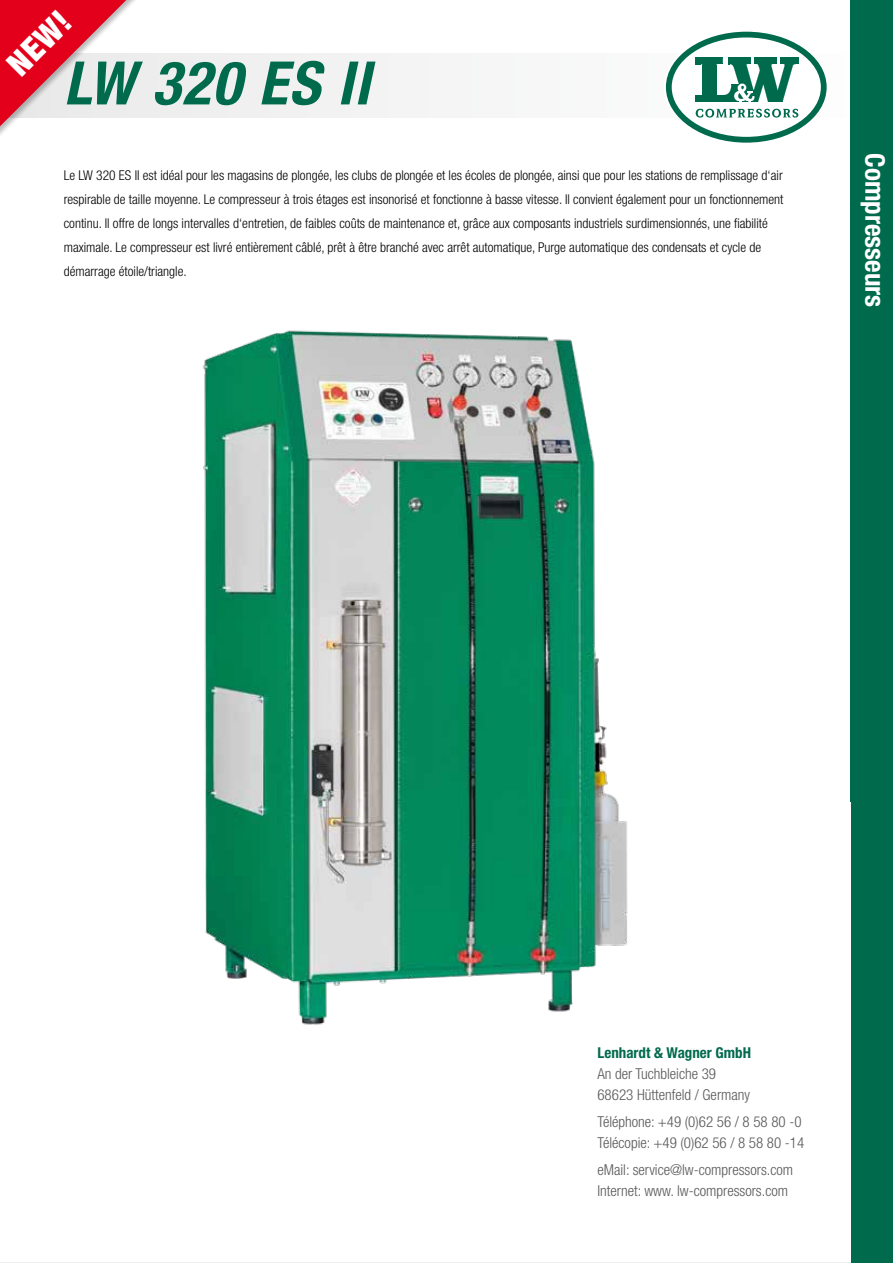
<style>
.page{position:relative;width:893px;height:1263px;background:#fff}
.page>*{position:absolute;margin:0;border:0;box-sizing:border-box;transform-origin:0 0}
.t1{font:italic 700 condensed 60px "Helvetica Neue LT Std";letter-spacing:.025em;color:#006a4d}
.t2{font:900 condensed 33px "Helvetica Neue LT Std";color:#fff}
.t3{font:700 condensed 27px "Helvetica Neue LT Std";color:#fff}
.t4{font:300 condensed 15px/21px "Helvetica Neue LT Std";color:#58585a}
.t5{font:700 condensed 15px "Helvetica Neue LT Std";color:#006a4d}
.t6{font:300 condensed 13.5px/24px "Helvetica Neue LT Std";color:#000}
</style>
<div class="page">
<div style="left:0;top:54px;width:893px;height:64px;background:#f4f4f5"></div>
<svg style="left:664px;top:30px;width:164px;height:114px"></svg>
<svg style="left:669px;top:35px;width:155px;height:105px;fill:#fff"></svg>
<div style="left:666px;top:32px;width:161px;height:111px;border:6px solid #006a4d;border-radius:50%"></div>
<svg style="left:695px;top:58px;width:104px;height:45px"></svg>
<svg style="left:696px;top:109px;width:102px;height:9px"></svg>
<div style="left:850px;top:0;width:43px;height:1263px;background:#006a4d"></div>
<div style="left:0;top:0;width:152px;height:227px;background:#000;opacity:.27"></div>
<svg style="left:0;top:0;width:146px;height:221px"></svg>
<img style="left:202px;top:330px;width:426px;height:695px">
<h2 class="t2" style="left:-1px;top:55px;width:76px;rotate:-45deg">NEW!</h2>
<h1 class="t1" style="left:64px;top:47px;width:307px">LW 320 ES II</h1>
<p class="t6" style="left:64px;top:163px;width:721px">Le LW 320 ES II est idéal pour les magasins de plongée, les clubs de plongée et les écoles de plongée, ainsi que pour les stations de remplissage d‘air respirable de taille moyenne. Le compresseur à trois étages est insonorisé et fonctionne à basse vitesse. Il convient également pour un fonctionnement continu. Il offre de longs intervalles d‘entretien, de faibles coûts de maintenance et, grâce aux composants industriels surdimensionnés, une fiabilité maximale. Le compresseur est livré entièrement câblé, prêt à être branché avec arrêt automatique, Purge automatique des condensats et cycle de démarrage étoile/triangle.</p>
<h3 class="t3" style="left:891px;top:153px;width:155px;rotate:90deg">Compresseurs</h3>
<p class="t5" style="left:597px;top:1043px;width:155px">Lenhardt &amp; Wagner GmbH</p>
<p class="t4" style="left:597px;top:1063px;width:154px">An der Tuchbleiche 39<br>68623 Hüttenfeld / Germany</p>
<p class="t4" style="left:597px;top:1111px;width:208px">Téléphone: +49 (0)62 56 / 8 58 80 -0<br>Télécopie: +49 (0)62 56 / 8 58 80 -14</p>
<p class="t4" style="left:597px;top:1159px;width:197px">eMail: service@lw-compressors.com<br>Internet: www. lw-compressors.com</p>
</div>
